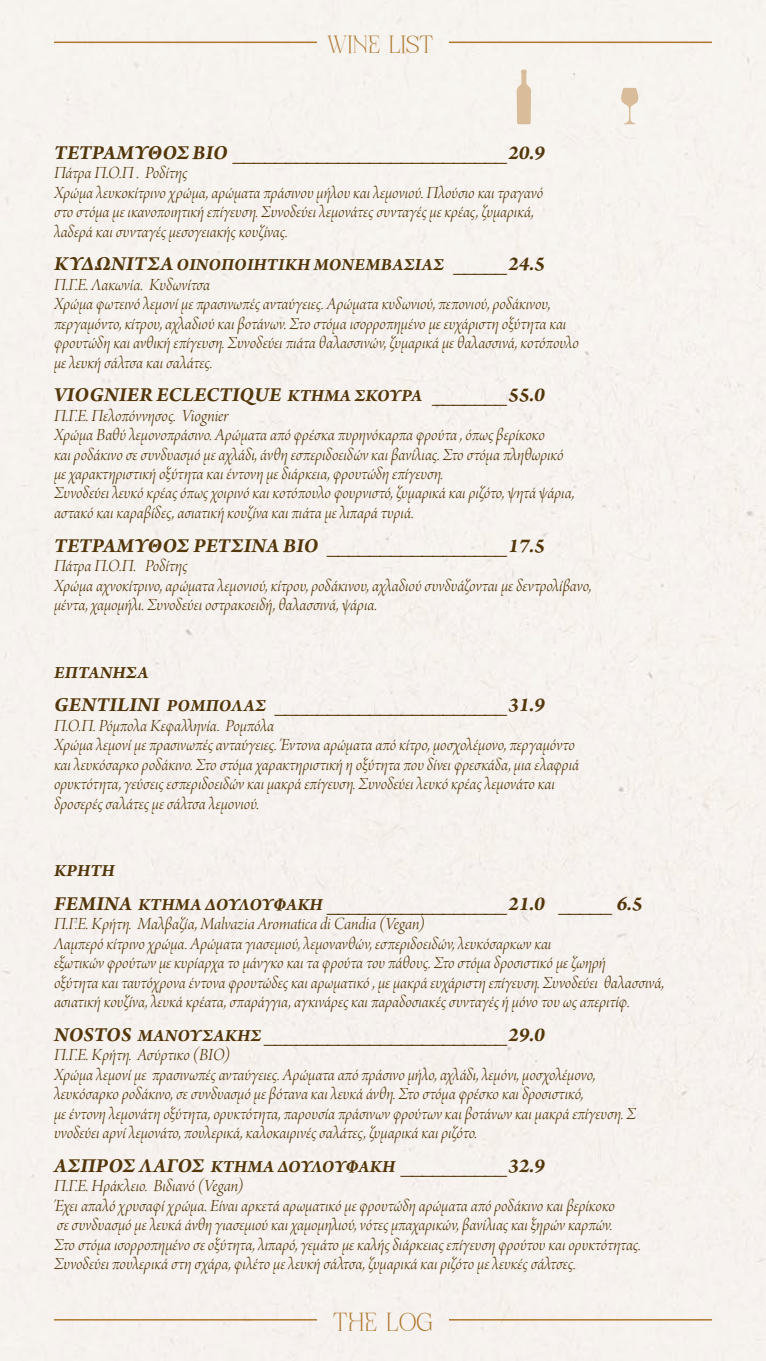
<style>
.page{position:relative;width:766px;height:1361px;background:#fff}
.page>*{position:absolute;margin:0;border:0;box-sizing:border-box;transform-origin:0 0}
.t1{font:30px "Aqala Display FREE";color:#ae762c}
.t2{font:28.5px "Aqala Display FREE";color:#ae762c}
.t3{font:italic 700 21px "Arno Pro";letter-spacing:.005em;color:#533609}
.t4{font:18px/19.4px "Arno Pro Light Italic Display";letter-spacing:-.005em;color:#533609}
.t5{font:italic 700 18px "Arno Pro";letter-spacing:.01em;color:#533609}
.s1{font-size:21px}
.s2{font-size:18px}
</style>
<div class="page">
<div style="left:0;top:0;width:765px;height:1361px;background:#f6f2ef"></div>
<hr style="left:54px;top:42px;width:263px;height:1px;background:#ae762c">
<hr style="left:54px;top:1319px;width:263px;height:1px;background:#ae762c">
<hr style="left:449px;top:42px;width:262px;height:1px;background:#ae762c">
<hr style="left:449px;top:1319px;width:262px;height:1px;background:#ae762c">
<svg style="left:620px;top:88px;width:18px;height:36px"></svg>
<svg style="left:516px;top:70px;width:15px;height:54px"></svg>
<h2 class="t2" style="left:326px;top:32px;width:108px">WINE LIST</h2>
<p class="t3" style="left:54px;top:140px;width:492px">ΤΕΤΡΆΜΥΘΟΣ ΒΙΟ __________________________20.9</p>
<p class="t4" style="left:54px;top:164px;width:490px">Πάτρα Π.Ο.Π . Ροδίτης<br>Χρώμα λευκοκίτρινο χρώμα, αρώματα πράσινου μήλου και λεμονιού. Πλούσιο και τραγανό στο στόμα με ικανοποιητική επίγευση. Συνοδεύει λεμονάτες συνταγές με κρέας, ζυμαρικά, λαδερά και συνταγές μεσογειακής κουζίνας.</p>
<p class="t5" style="left:54px;top:254px;width:492px"><span class="s1">ΚΥΔΩΝΊΤΣΑ</span> ΟΙΝΟΠΟΙΗΤΙΚΉ ΜΟΝΕΜΒΑΣΙΆΣ <span class="s1">_____24.5</span></p>
<p class="t4" style="left:54px;top:276px;width:526px">Π.Γ.Ε. Λακωνία. Κυδωνίτσα<br>Χρώμα φωτεινό λεμονί με πρασινωπές ανταύγειες. Αρώματα κυδωνιού, πεπονιού, ροδάκινου, περγαμόντο, κίτρου, αχλαδιού και βοτάνων. Στο στόμα ισορροπημένο με ευχάριστη οξύτητα και φρουτώδη και ανθική επίγευση. Συνοδεύει πιάτα θαλασσινών, ζυμαρικά με θαλασσινά, κοτόπουλο με λευκή σάλτσα και σαλάτες.</p>
<p class="t3" style="left:54px;top:382px;width:492px">VIOGNIER ECLECTIQUE <span class="s2">ΚΤΉΜΑ ΣΚΟΎΡΑ</span> _______55.0</p>
<p class="t4" style="left:54px;top:407px;width:522px">Π.Γ.Ε. Πελοπόννησος. Viognier<br>Χρώμα Βαθύ λεμονοπράσινο. Αρώματα από φρέσκα πυρηνόκαρπα φρούτα , όπως βερίκοκο<br>και ροδάκινο σε συνδυασμό με αχλάδι, άνθη εσπεριδοειδών και βανίλιας. Στο στόμα πληθωρικό με χαρακτηριστική οξύτητα και έντονη με διάρκεια, φρουτώδη επίγευση.<br>Συνοδεύει λευκό κρέας όπως χοιρινό και κοτόπουλο φουρνιστό, ζυμαρικά και ριζότο, ψητά ψάρια, αστακό και καραβίδες, ασιατική κουζίνα και πιάτα με λιπαρά τυριά.</p>
<p class="t3" style="left:54px;top:533px;width:492px">ΤΕΤΡΆΜΥΘΟΣ ΡΕΤΣΊΝΑ ΒΙΟ _________________17.5</p>
<p class="t4" style="left:54px;top:557px;width:539px">Πάτρα Π.Ο.Π. Ροδίτης<br>Χρώμα αχνοκίτρινο, αρώματα λεμονιού, κίτρου, ροδάκινου, αχλαδιού συνδυάζονται με δεντρολίβανο, μέντα, χαμομήλι. Συνοδεύει οστρακοειδή, θαλασσινά, ψάρια.</p>
<p class="t5" style="left:54px;top:661px;width:96px">ΕΠΤΑΝΗΣΑ</p>
<p class="t3" style="left:54px;top:693px;width:492px">GENTILINI <span class="s2">ΡΟΜΠΌΛΑΣ</span> ______________________31.9</p>
<p class="t4" style="left:54px;top:717px;width:526px">Π.Ο.Π. Ρόμπολα Κεφαλληνία. Ρομπόλα<br>Χρώμα λεμονί με πρασινωπές ανταύγειες. Έντονα αρώματα από κίτρο, μοσχολέμονο, περγαμόντο και λευκόσαρκο ροδάκινο. Στο στόμα χαρακτηριστική η οξύτητα που δίνει φρεσκάδα, μια ελαφριά ορυκτότητα, γεύσεις εσπεριδοειδών και μακρά επίγευση. Συνοδεύει λευκό κρέας λεμονάτο και δροσερές σαλάτες με σάλτσα λεμονιού.</p>
<p class="t5" style="left:54px;top:860px;width:62px">ΚΡΗΤΗ</p>
<p class="t3" style="left:54px;top:891px;width:589px">FEMINA <span class="s2">ΚΤΉΜΑ ΔΟΥΛΟΥΦΆΚΗ</span> _________________21.0 _____ 6.5</p>
<p class="t4" style="left:54px;top:915px;width:611px">Π.Γ.Ε. Κρήτη. Μαλβαζία, Malvazia Aromatica di Candia (Vegan)<br>Λαμπερό κίτρινο χρώμα. Αρώματα γιασεμιού, λεμονανθών, εσπεριδοειδών, λευκόσαρκων και<br>εξωτικών φρούτων με κυρίαρχα το μάνγκο και τα φρούτα του πάθους. Στο στόμα δροσιστικό με ζωηρή<br>οξύτητα και ταυτόχρονα έντονα φρουτώδες και αρωματικό , με μακρά ευχάριστη επίγευση. Συνοδεύει θαλασσινά, ασιατική κουζίνα, λευκά κρέατα, σπαράγγια, αγκινάρες και παραδοσιακές συνταγές ή μόνο του ως απεριτίφ.</p>
<p class="t3" style="left:54px;top:1022px;width:492px">NOSTOS <span class="s2">ΜΑΝΟΥΣΆΚΗΣ</span> _______________________29.0</p>
<p class="t4" style="left:54px;top:1046px;width:583px">Π.Γ.Ε. Κρήτη. Ασύρτικο (ΒΙΟ)<br>Χρώμα λεμονί με πρασινωπές ανταύγειες. Αρώματα από πράσινο μήλο, αχλάδι, λεμόνι, μοσχολέμονο, λευκόσαρκο ροδάκινο, σε συνδυασμό με βότανα και λευκά άνθη. Στο στόμα φρέσκο και δροσιστικό,<br>με έντονη λεμονάτη οξύτητα, ορυκτότητα, παρουσία πράσινων φρούτων και βοτάνων και μακρά επίγευση. Σ υνοδεύει αρνί λεμονάτο, πουλερικά, καλοκαιρινές σαλάτες, ζυμαρικά και ριζότο.</p>
<p class="t3" style="left:54px;top:1153px;width:492px">ΆΣΠΡΟΣ ΛΑΓΌΣ <span class="s2">ΚΤΉΜΑ ΔΟΥΛΟΥΦΆΚΗ</span> __________32.9</p>
<p class="t4" style="left:54px;top:1177px;width:588px">Π.Γ.Ε. Ηράκλειο. Βιδιανό (Vegan)<br>Έχει απαλό χρυσαφί χρώμα. Είναι αρκετά αρωματικό με φρουτώδη αρώματα από ροδάκινο και βερίκοκο<br>σε συνδυασμό με λευκά άνθη γιασεμιού και χαμομηλιού, νότες μπαχαρικών, βανίλιας και ξηρών καρπών.<br>Στο στόμα ισορροπημένο σε οξύτητα, λιπαρό, γεμάτο με καλής διάρκειας επίγευση φρούτου και ορυκτότητας.<br>Συνοδεύει πουλερικά στη σχάρα, φιλέτο με λευκή σάλτσα, ζυμαρικά και ριζότο με λευκές σάλτσες.</p>
<h1 class="t1" style="left:332px;top:1309px;width:102px">THE log</h1>
</div>
